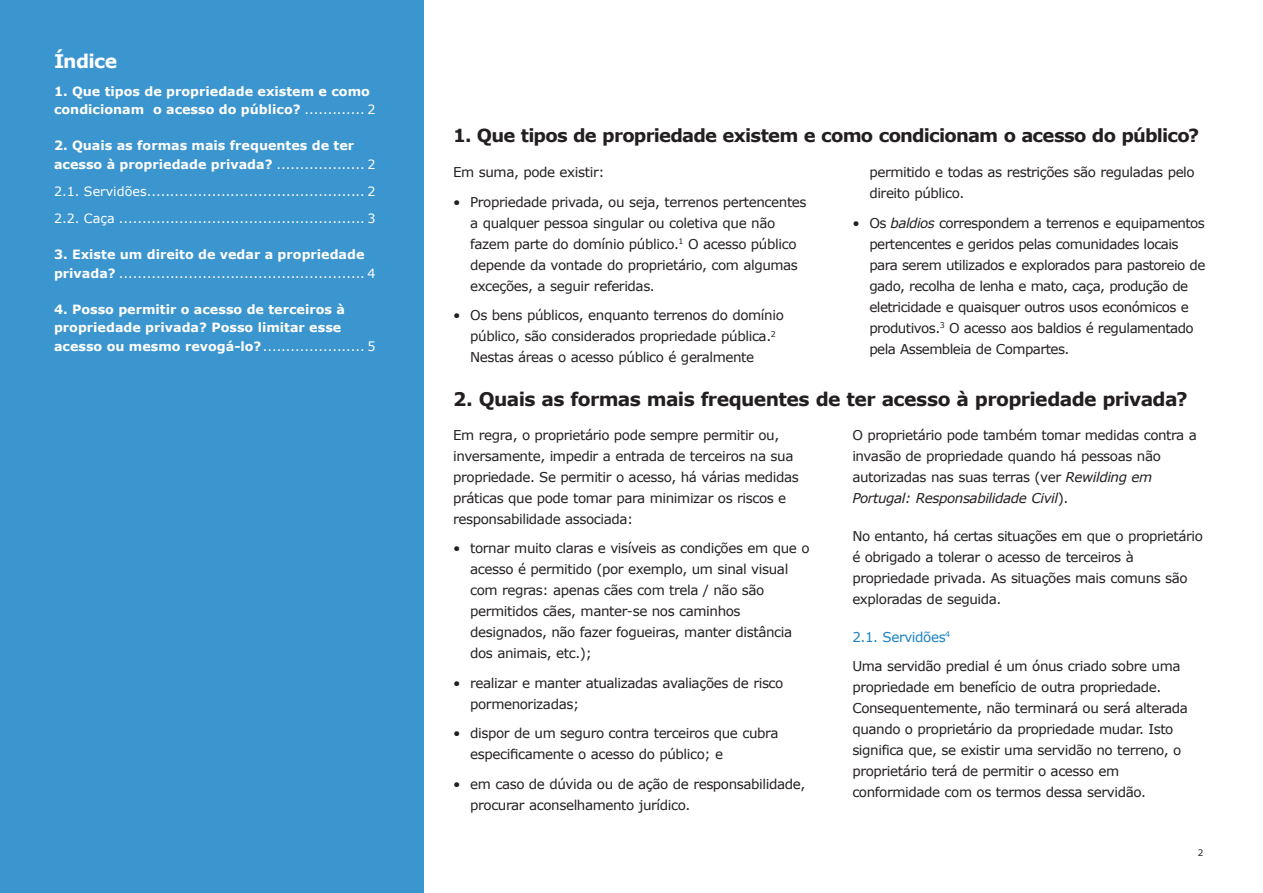
<style>
.page{position:relative;width:1263px;height:893px;background:#fff}
.page>*{position:absolute;margin:0;border:0;box-sizing:border-box;transform-origin:0 0}
.Heading_1{font:700 18.75px "Verdana";letter-spacing:-.035em;color:#231f20}
.Heading_1-2{font:700 18.75px "Verdana";letter-spacing:-.035em;color:#fff}
.Heading_1-3{font:700 18px "Verdana";letter-spacing:-.045em;color:#231f20}
.Body_text{font:13.5px/21px "Verdana";letter-spacing:-.03em;color:#231f20}
.Heading_2{font:13.5px "Verdana";letter-spacing:-.03em;color:#1982c6}
.Table_of_content{font:700 12.75px/18.8px "Verdana";color:#fff}
.Table_of_content-2{font:12.75px/18.8px "Verdana";color:#fff}
.t1{font:9px "Verdana";color:#231f20}
.s1{font-weight:400}
.s2{font-weight:700}
.s3{font-style:italic}
</style>
<div class="page">
<div style="left:0;top:0;width:424px;height:893px;background:#3b95cf"></div>
<p class="Heading_1-2" style="left:54px;top:48px;width:65px">Índice</p>
<p class="Table_of_content" style="left:54px;top:81px;width:323px">1. Que tipos de propriedade existem e como condicionam o acesso do público? <span class="s1">............. 2</span></p>
<p class="Table_of_content" style="left:54px;top:136px;width:323px">2. Quais as formas mais frequentes de ter acesso à propriedade privada? <span class="s1">................... 2</span></p>
<p class="Table_of_content-2" style="left:54px;top:182px;width:323px">2.1. Servidões............................................... 2</p>
<p class="Table_of_content-2" style="left:54px;top:209px;width:323px">2.2. Caça ..................................................... 3</p>
<p class="Table_of_content-2" style="left:54px;top:245px;width:323px"><span class="s2">3. Existe um direito de vedar a propriedade privada?</span> ..................................................... 4</p>
<p class="Table_of_content" style="left:54px;top:299px;width:323px">4. Posso permitir o acesso de terceiros à propriedade privada? Posso limitar esse acesso ou mesmo revogá-lo?<span class="s1">...................... 5</span></p>
<p class="Heading_1-3" style="left:453px;top:123px;width:748px">1. Que tipos de propriedade existem e como condicionam o acesso do público?</p>
<p class="Body_text" style="left:453px;top:162px;width:153px">Em suma, pode existir:</p>
<p class="Body_text" style="left:470px;top:191px;width:338px;text-indent:-17px">• Propriedade privada, ou seja, terrenos pertencentes a qualquer pessoa singular ou coletiva que não fazem parte do domínio público.<sup>1</sup> O acesso público depende da vontade do proprietário, com algumas exceções, a seguir referidas.</p>
<p class="Body_text" style="left:470px;top:305px;width:315px;text-indent:-17px">• Os bens públicos, enquanto terrenos do domínio público, são considerados propriedade pública.<sup>2<br></sup>Nestas áreas o acesso público é geralmente</p>
<p class="Body_text" style="left:869px;top:162px;width:327px">permitido e todas as restrições são reguladas pelo direito público.</p>
<p class="Body_text" style="left:869px;top:212px;width:338px;text-indent:-17px">• Os <span class="s3">baldios</span> correspondem a terrenos e equipamentos pertencentes e geridos pelas comunidades locais para serem utilizados e explorados para pastoreio de gado, recolha de lenha e mato, caça, produção de eletricidade e quaisquer outros usos económicos e produtivos.<sup>3</sup> O acesso aos baldios é regulamentado pela Assembleia de Compartes.</p>
<p class="Heading_1" style="left:453px;top:386px;width:736px">2. Quais as formas mais frequentes de ter acesso à propriedade privada?</p>
<p class="Body_text" style="left:453px;top:424px;width:347px">Em regra, o proprietário pode sempre permitir ou, inversamente, impedir a entrada de terceiros na sua propriedade. Se permitir o acesso, há várias medidas práticas que pode tomar para minimizar os riscos e responsabilidade associada:</p>
<p class="Body_text" style="left:470px;top:538px;width:341px;text-indent:-17px">• tornar muito claras e visíveis as condições em que o acesso é permitido (por exemplo, um sinal visual com regras: apenas cães com trela / não são permitidos cães, manter-se nos caminhos designados, não fazer fogueiras, manter distância dos animais, etc.);</p>
<p class="Body_text" style="left:470px;top:672px;width:315px;text-indent:-17px">• realizar e manter atualizadas avaliações de risco pormenorizadas;</p>
<p class="Body_text" style="left:470px;top:723px;width:310px;text-indent:-17px">• dispor de um seguro contra terceiros que cubra especificamente o acesso do público; e</p>
<p class="Body_text" style="left:470px;top:773px;width:337px;text-indent:-17px">• em caso de dúvida ou de ação de responsabilidade, procurar aconselhamento jurídico.</p>
<p class="Body_text" style="left:852px;top:424px;width:346px">O proprietário pode também tomar medidas contra a invasão de propriedade quando há pessoas não autorizadas nas suas terras (ver <span class="s3">Rewilding em Portugal: Responsabilidade Civil</span>).</p>
<p class="Body_text" style="left:852px;top:525px;width:352px">No entanto, há certas situações em que o proprietário é obrigado a tolerar o acesso de terceiros à propriedade privada. As situações mais comuns são exploradas de seguida.</p>
<p class="Heading_2" style="left:852px;top:628px;width:99px">2.1. Servidões<sup>4</sup></p>
<p class="Body_text" style="left:852px;top:656px;width:337px">Uma servidão predial é um ónus criado sobre uma propriedade em benefício de outra propriedade.<br>Consequentemente, não terminará ou será alterada quando o proprietário da propriedade mudar. Isto significa que, se existir uma servidão no terreno, o proprietário terá de permitir o acesso em conformidade com os termos dessa servidão.</p>
<p class="t1" style="left:1198px;top:847px;width:7px">2</p>
</div>
